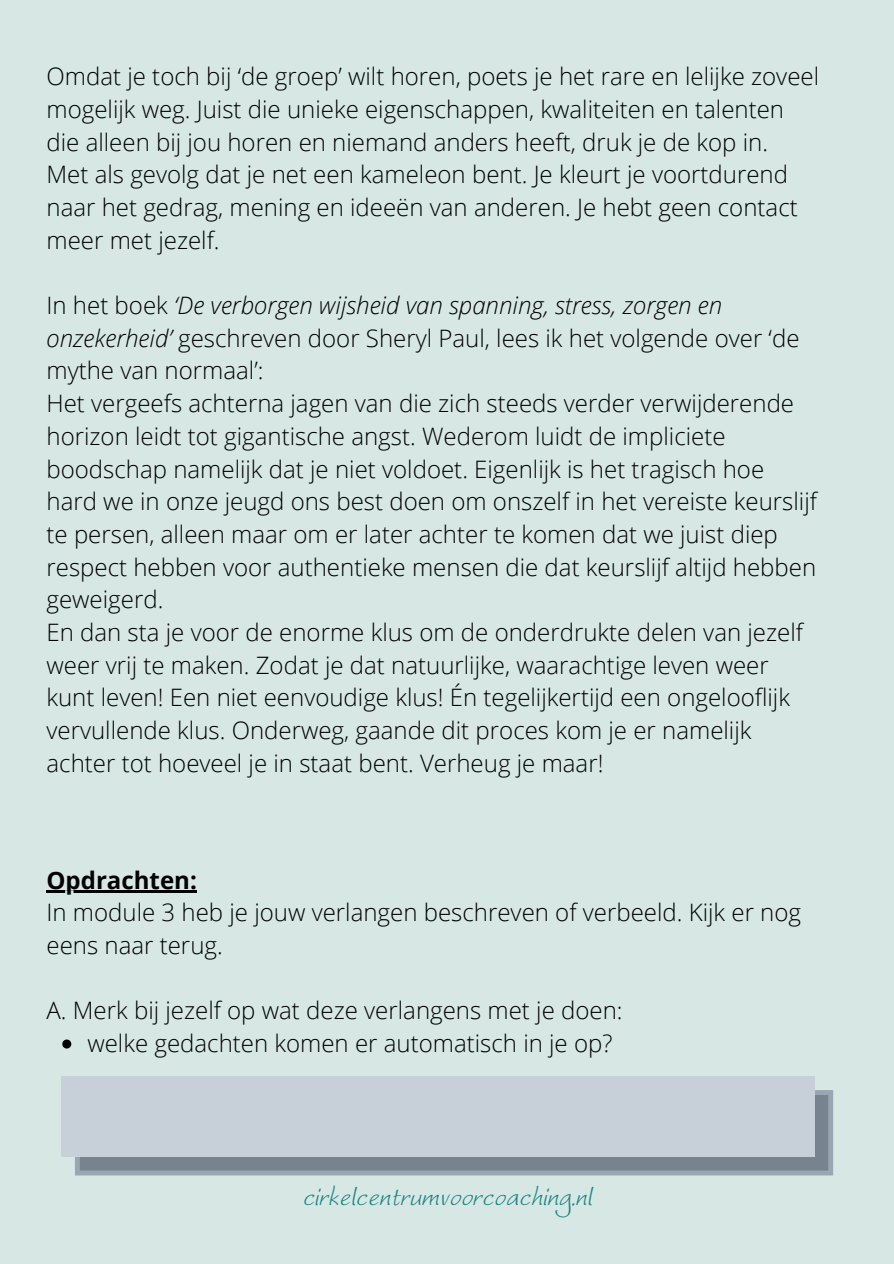
<style>
.page{position:relative;width:894px;height:1264px;background:#fff}
.page>*{position:absolute;margin:0;border:0;box-sizing:border-box;transform-origin:0 0}
.t1{font:italic 36px "Worstveld Sling";color:#168380}
.t2{font:300 24px/32.7px "Open Sans";color:#000}
.t3{font:700 24px "Open Sans";color:#000}
.s1{font-style:italic}
</style>
<div class="page">
<div style="left:0;top:0;width:893px;height:1263px;background:#d6e7e4"></div>
<svg style="left:62px;top:1039px;width:9px;height:9px"></svg>
<hr style="left:46px;top:890px;width:151px;height:3px;background:#000">
<svg style="left:75px;top:1090px;width:757px;height:85px;fill:#77838d"></svg>
<div style="left:61px;top:1076px;width:753px;height:80px;background:#c7d0d8"></div>
<p class="t2" style="left:46px;top:60px;width:773px">Omdat je toch bij ‘de groep’ wilt horen, poets je het rare en lelijke zoveel mogelijk weg. Juist die unieke eigenschappen, kwaliteiten en talenten die alleen bij jou horen en niemand anders heeft, druk je de kop in.</p>
<p class="t2" style="left:46px;top:158px;width:752px">Met als gevolg dat je net een kameleon bent. Je kleurt je voortdurend naar het gedrag, mening en ideeën van anderen. Je hebt geen contact meer met jezelf.</p>
<p class="t2" style="left:46px;top:288px;width:754px">In het boek <span class="s1">‘De verborgen wijsheid van spanning, stress, zorgen en onzekerheid’</span> geschreven door Sheryl Paul, lees ik het volgende over ‘de mythe van normaal’:</p>
<p class="t2" style="left:46px;top:386px;width:771px">Het vergeefs achterna jagen van die zich steeds verder verwijderende horizon leidt tot gigantische angst. Wederom luidt de impliciete boodschap namelijk dat je niet voldoet. Eigenlijk is het tragisch hoe hard we in onze jeugd ons best doen om onszelf in het vereiste keurslijf te persen, alleen maar om er later achter te komen dat we juist diep respect hebben voor authentieke mensen die dat keurslijf altijd hebben geweigerd.</p>
<p class="t2" style="left:46px;top:615px;width:757px">En dan sta je voor de enorme klus om de onderdrukte delen van jezelf weer vrij te maken. Zodat je dat natuurlijke, waarachtige leven weer kunt leven! Een niet eenvoudige klus! Én tegelijkertijd een ongelooflijk vervullende klus. Onderweg, gaande dit proces kom je er namelijk achter tot hoeveel je in staat bent. Verheug je maar!</p>
<p class="t3" style="left:46px;top:863px;width:152px">Opdrachten:</p>
<p class="t2" style="left:46px;top:895px;width:755px">In module 3 heb je jouw verlangen beschreven of verbeeld. Kijk er nog eens naar terug.</p>
<p class="t2" style="left:46px;top:993px;width:577px">A. Merk bij jezelf op wat deze verlangens met je doen:</p>
<p class="t2" style="left:87px;top:1026px;width:526px">welke gedachten komen er automatisch in je op?</p>
<p class="t1" style="left:302px;top:1179px;width:291px">cirkelcentrumvoorcoaching.nl</p>
</div>
